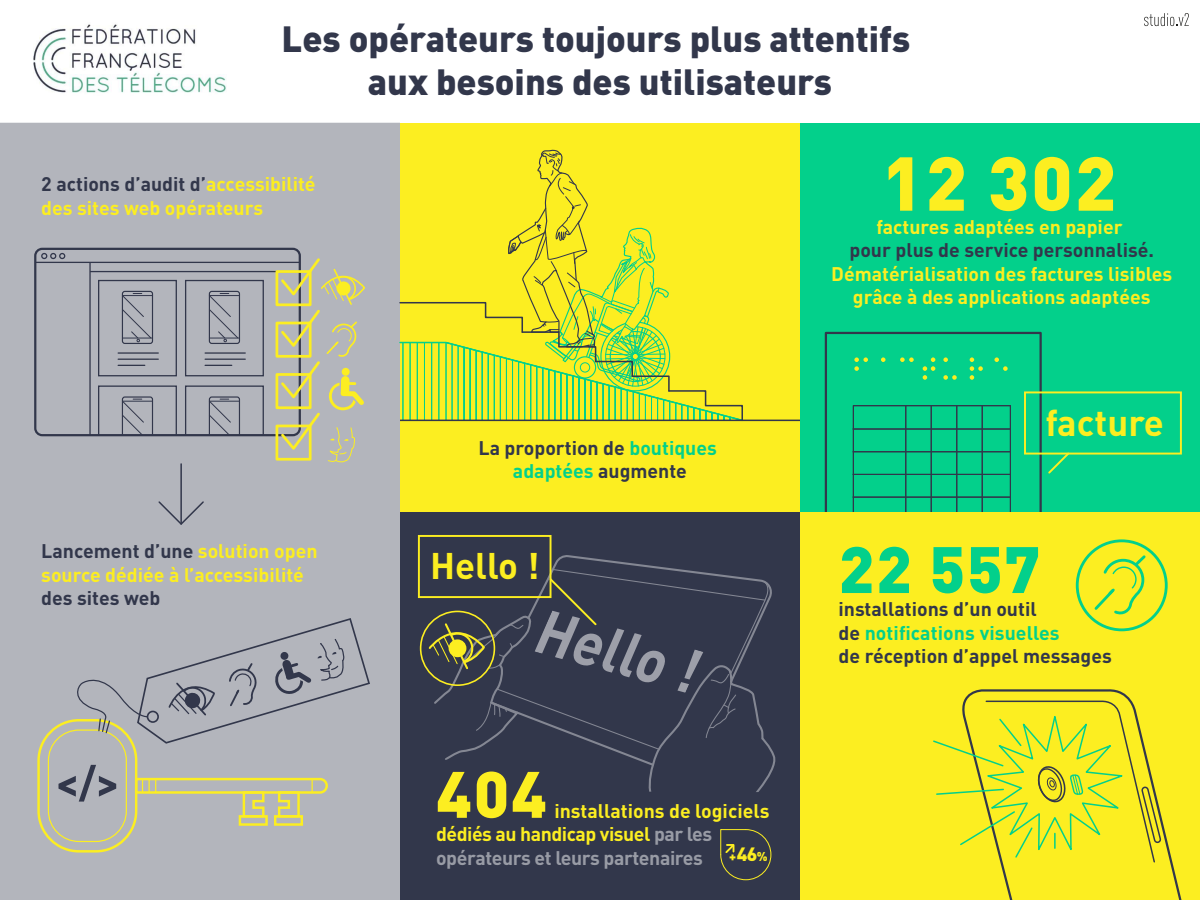
<style>
.page{position:relative;width:1200px;height:900px;background:#fff}
.page>*{position:absolute;margin:0;border:0;box-sizing:border-box;transform-origin:0 0}
.t1{font:900 75px "DIN Pro";color:#fcee21}
.t2{font:900 64.5px "DIN Pro";color:#03d08b}
.t3{font:900 64.5px "DIN Pro";color:#fcee21}
.t4{font:700 36.6px "DIN Pro";color:#fcee21}
.t5{font:900 36px/43.2px "DIN Pro";color:#32374b;text-align:center}
.t6{font:700 19.5px/23.4px "DIN Pro";color:#fcee21}
.t7{font:700 19.5px/23.4px "DIN Pro";color:#32374b;text-align:center}
.t8{font:700 19.5px/23.4px "DIN Pro";letter-spacing:-.02em;color:#fcee21}
.t9{font:900 12.75px "DIN Pro";color:#fcee21}
.s1{color:#32374b}
.s2{color:#03d08b}
.s3{color:#989ba5}
.s4{font-size:19.05px}
</style>
<div class="page">
<div style="left:800px;top:511px;width:400px;height:389px;background:#fcee21"></div>
<div style="left:800px;top:123px;width:400px;height:388px;background:#03d08b"></div>
<div style="left:400px;top:511px;width:400px;height:389px;background:#32374b"></div>
<div style="left:400px;top:123px;width:400px;height:388px;background:#fcee21"></div>
<div style="left:0;top:123px;width:400px;height:777px;background:#b3b5bc"></div>
<img style="left:33px;top:24px;width:193px;height:69px">
<svg style="left:398px;top:149px;width:346px;height:273px"></svg>
<hr style="left:400px;top:420px;width:400px;height:1px;background:#32374b">
<svg style="left:964px;top:689px;width:218px;height:211px"></svg>
<svg style="left:933px;top:700px;width:229px;height:164px"></svg>
<div style="left:418px;top:535px;width:134px;height:63px;border:2px solid #fcee21"></div>
<svg style="left:428px;top:555px;width:348px;height:237px"></svg>
<div style="left:420px;top:611px;width:75px;height:75px;border:2px solid #fcee21;border-radius:50%"></div>
<svg style="left:1092px;top:553px;width:54px;height:62px"></svg>
<div style="left:1076px;top:539px;width:92px;height:92px;border:3px solid #03d08b;border-radius:50%"></div>
<svg style="left:720px;top:829px;width:52px;height:52px"></svg>
<div style="left:1024px;top:391px;width:158px;height:64px;border:2px solid #fcee21"></div>
<svg style="left:825px;top:332px;width:246px;height:179px"></svg>
<div style="left:34px;top:248px;width:267px;height:188px;border:2px solid #32374b;border-radius:7px"></div>
<hr style="left:35px;top:262px;width:265px;height:1px;background:#32374b">
<svg style="left:41px;top:253px;width:24px;height:6px"></svg>
<hr style="left:89px;top:262px;width:2px;height:173px;background:#32374b">
<hr style="left:90px;top:271px;width:210px;height:1px;background:#32374b">
<div style="left:276px;top:270px;width:36px;height:36px;border:3px solid #fcee21"></div>
<div style="left:276px;top:322px;width:36px;height:36px;border:3px solid #fcee21"></div>
<div style="left:276px;top:373px;width:36px;height:36px;border:3px solid #fcee21"></div>
<div style="left:276px;top:425px;width:36px;height:36px;border:3px solid #fcee21"></div>
<svg style="left:279px;top:256px;width:90px;height:208px;background:#bbbba1"></svg>
<div style="left:122px;top:291px;width:31px;height:53px;border:1px solid #32374b;border-radius:2px"></div>
<svg style="left:121px;top:293px;width:31px;height:49px;background:#a0a3ab"></svg>
<div style="left:98px;top:280px;width:79px;height:96px;border:1px solid #32374b"></div>
<hr style="left:118px;top:352px;width:40px;height:2px;background:#32374b">
<hr style="left:118px;top:359px;width:40px;height:1px;background:#32374b">
<svg style="left:118px;top:365px;width:27px;height:1px"></svg>
<div style="left:209px;top:291px;width:31px;height:53px;border:1px solid #32374b;border-radius:2px"></div>
<svg style="left:208px;top:293px;width:31px;height:49px;background:#a0a2ab"></svg>
<div style="left:185px;top:280px;width:79px;height:96px;border:1px solid #32374b"></div>
<hr style="left:205px;top:352px;width:40px;height:2px;background:#32374b">
<hr style="left:205px;top:359px;width:40px;height:1px;background:#32374b">
<svg style="left:205px;top:365px;width:27px;height:1px"></svg>
<svg style="left:98px;top:385px;width:79px;height:50px;background:#a2a4ad"></svg>
<svg style="left:185px;top:385px;width:79px;height:50px;background:#a2a4ad"></svg>
<hr style="left:180px;top:464px;width:2px;height:60px;background:#32374b">
<svg style="left:157px;top:500px;width:48px;height:26px"></svg>
<svg style="left:1144px;top:13px;width:45px;height:13px"></svg>
<div style="left:48px;top:729px;width:79px;height:113px;border:1px solid #fcee21;border-radius:31px"></div>
<div style="left:37px;top:719px;width:100px;height:134px;border:2px solid #fcee21;border-radius:40px"></div>
<div style="left:239px;top:815px;width:29px;height:11px;border:2px solid #fcee21"></div>
<div style="left:274px;top:815px;width:29px;height:11px;border:2px solid #fcee21"></div>
<svg style="left:134px;top:777px;width:195px;height:42px;background:#c1c09d"></svg>
<svg style="left:59px;top:765px;width:57px;height:37px;background:#92949f"></svg>
<svg style="left:72px;top:617px;width:299px;height:128px;background:#abadb3"></svg>
<h3 class="t5" style="left:282px;top:16px;width:630px">Les opérateurs toujours plus attentifs aux besoins des utilisateurs</h3>
<p class="t6" style="left:41px;top:172px;width:276px"><span class="s1">2 actions d’audit d’</span>accessibilité des sites web opérateurs</p>
<p class="t6" style="left:41px;top:539px;width:278px"><span class="s1">Lancement d’une</span> solution open source dédiée à l’accessibilité</p>
<p class="t7" style="left:41px;top:585px;width:121px">des sites web</p>
<p class="t7" style="left:478px;top:435px;width:240px">La proportion de <span class="s2">boutiques adaptées</span> augmente</p>
<h3 class="t4" style="left:430px;top:541px;width:111px">Hello !</h3>
<h2 class="t3" style="left:436px;top:751px;width:112px">404</h2>
<p class="t8" style="left:436px;top:798px;width:335px;text-indent:118px">installations de logiciels dédiés au handicap visuel <span class="s3">par les opérateurs et leurs partenaires</span></p>
<p class="t9" style="left:729px;top:848px;width:40px">+<span class="s4">46</span>%</p>
<h1 class="t1" style="left:882px;top:133px;width:236px">12 302</h1>
<p class="t6" style="left:876px;top:215px;width:248px">factures adaptées en papier</p>
<p class="t7" style="left:849px;top:238px;width:306px">pour plus de service personnalisé.</p>
<p class="t6" style="left:831px;top:261px;width:342px;text-align:center">Dématérialisation des factures lisibles grâce à des applications adaptées</p>
<h3 class="t4" style="left:1045px;top:398px;width:120px">facture</h3>
<h2 class="t2" style="left:839px;top:526px;width:203px">22 557</h2>
<p class="t7" style="left:839px;top:597px;width:275px;text-align:left">installations d’un outil<br>de <span class="s2">notifications visuelles<br></span>de réception d’appel messages</p>
</div>
